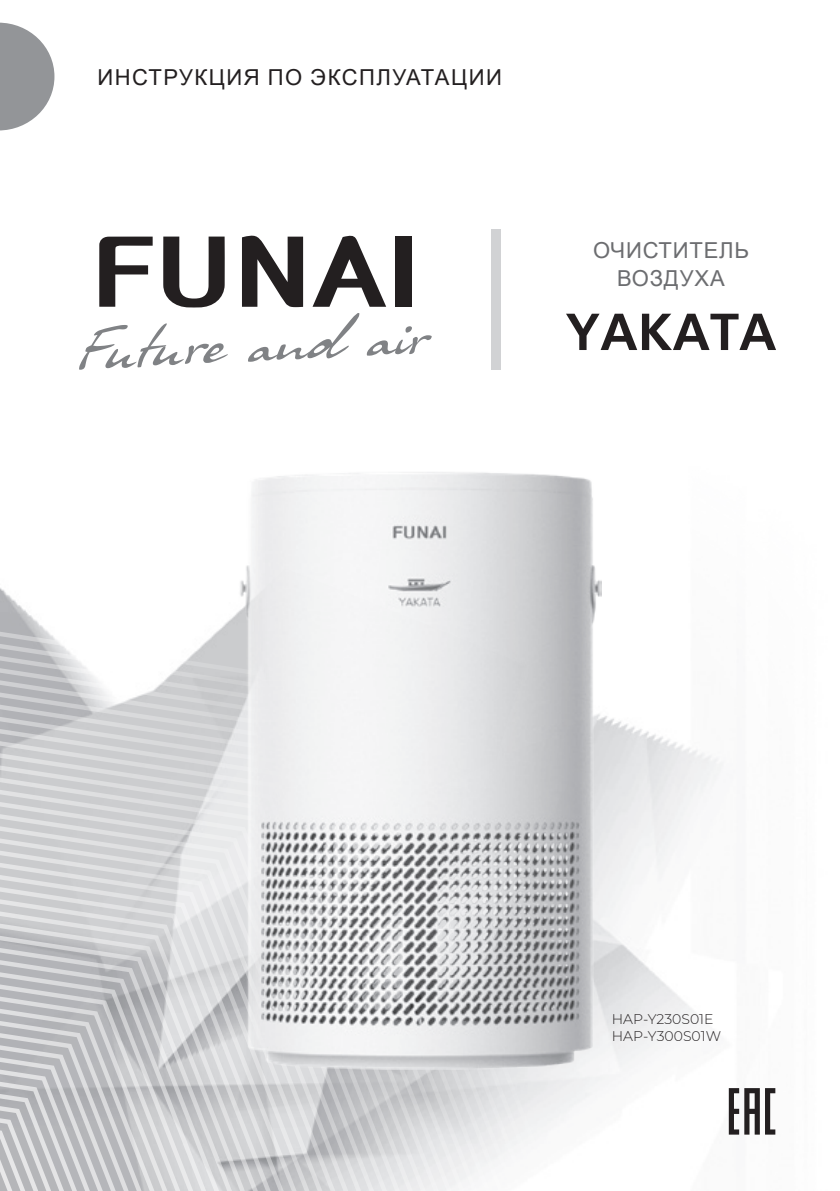
<style>
.page{position:relative;width:840px;height:1191px;background:#fff}
.page>*{position:absolute;margin:0;border:0;box-sizing:border-box;transform-origin:0 0}
.Titul-seria{font:700 52px "AG Foreigner Light C";color:#231f20}
.t1{font:22px "Arial";letter-spacing:.065em;color:#231f20}
.Titul{font:22px/28px "Arial";letter-spacing:.035em;color:#6c6d70;text-align:center}
.Body{font:300 14px "Montserrat";color:#231f20}
</style>
<div class="page">
<img style="left:600px;top:580px;width:176px;height:555px">
<svg style="left:0;top:588px;width:600px;height:603px"></svg>
<div style="left:491px;top:230px;width:9px;height:140px;background:#d1d2d4"></div>
<svg style="left:0;top:23px;width:54px;height:107px"></svg>
<img style="left:239px;top:472px;width:361px;height:597px">
<svg style="left:248px;top:313px;width:111px;height:49px"></svg>
<svg style="left:366px;top:326px;width:65px;height:30px"></svg>
<svg style="left:79px;top:323px;width:149px;height:47px"></svg>
<svg style="left:242px;top:235px;width:61px;height:72px"></svg>
<svg style="left:99px;top:236px;width:53px;height:71px"></svg>
<div style="left:395px;top:236px;width:16px;height:71px;background:#231f20"></div>
<svg style="left:163px;top:236px;width:62px;height:71px"></svg>
<svg style="left:312px;top:235px;width:74px;height:72px"></svg>
<svg style="left:728px;top:1088px;width:46px;height:46px"></svg>
<p class="t1" style="left:97px;top:62px;width:405px">ИНСТРУКЦИЯ ПО ЭКСПЛУАТАЦИИ</p>
<p class="Titul" style="left:593px;top:236px;width:157px">ОЧИСТИТЕЛЬ<br>ВОЗДУХА</p>
<p class="Titul-seria" style="left:565px;top:304px;width:212px">YAKATA</p>
<p class="Body" style="left:611px;top:1010px;width:103px">HAP-Y230S01E</p>
<p class="Body" style="left:611px;top:1026px;width:111px">HAP-Y300S01W</p>
</div>
